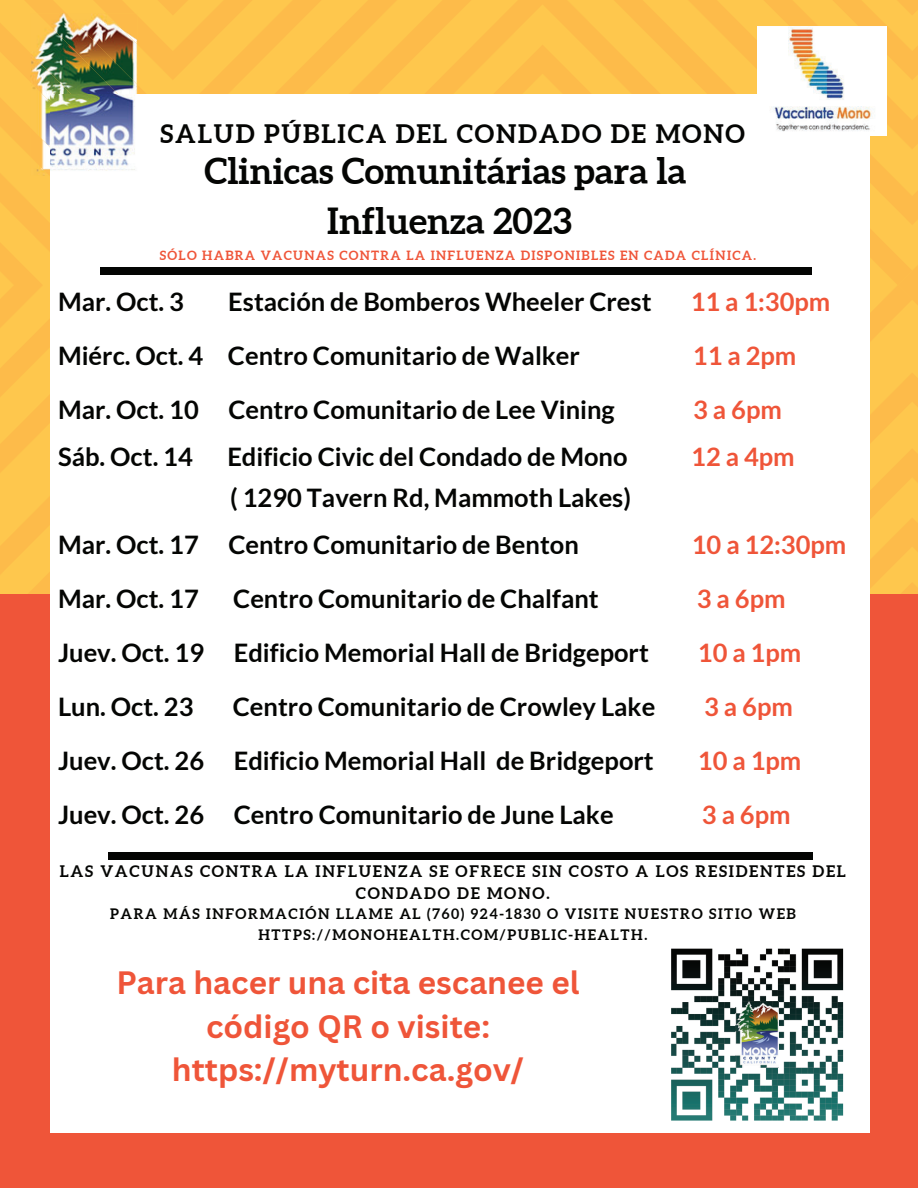
<style>
.page{position:relative;width:918px;height:1188px;background:#fff}
.page>*{position:absolute;margin:0;border:0;box-sizing:border-box;transform-origin:0 0}
.t1{font:700 36px/50.7px "Aleo";color:#040503;text-align:center}
.t2{font:700 31.5px/44px "Canva Sans";color:#ef5539;text-align:center}
.t3{font:700 25.5px/47.2px "Lato";color:#040503}
.t4{font:700 25.5px "Lato";color:#ef5539}
.t5{font:700 25.5px "Aleo";letter-spacing:.07em;color:#040503}
.t6{font:700 15.9px/21.6px "Aleo";letter-spacing:.11em;color:#040503;text-align:center}
.t7{font:700 14.4px/20.4px "Aleo";letter-spacing:.11em;color:#040503;text-align:center}
.t8{font:700 12.75px "Aleo";letter-spacing:.1em;color:#ef5539}
</style>
<div class="page">
<svg style="left:912px;top:0;width:6px;height:149px"></svg>
<svg style="left:0;top:0;width:349px;height:473px;background:#fdc24d"></svg>
<svg style="left:349px;top:0;width:563px;height:342px;background:#fdc24b"></svg>
<svg style="left:424px;top:0;width:237px;height:94px;background:#fdc14b"></svg>
<svg style="left:898px;top:265px;width:20px;height:40px"></svg>
<svg style="left:0;top:495px;width:50px;height:99px;background:#fdc24b"></svg>
<svg style="left:870px;top:373px;width:48px;height:221px;background:#fdc24b"></svg>
<div style="left:0;top:594px;width:918px;height:594px;background:#ef5539"></div>
<div style="left:51px;top:94px;width:819px;height:1038px;background:#fff"></div>
<img style="left:31px;top:13px;width:20px;height:115px">
<img style="left:31px;top:53px;width:20px;height:50px">
<img style="left:37px;top:13px;width:101px;height:81px">
<img style="left:106px;top:13px;width:32px;height:32px">
<img style="left:31px;top:128px;width:20px;height:47px">
<img style="left:51px;top:94px;width:84px;height:77px">
<img style="left:757px;top:26px;width:130px;height:109px">
<div style="left:100px;top:267px;width:712px;height:8px;background:#040503"></div>
<div style="left:108px;top:852px;width:704px;height:8px;background:#040503"></div>
<img style="left:671px;top:949px;width:172px;height:172px">
<img style="left:735px;top:1002px;width:44px;height:65px">
<p class="t5" style="left:161px;top:119px;width:586px">SALUD PÚBLICA DEL CONDADO DE MONO</p>
<h1 class="t1" style="left:204px;top:145px;width:484px">Clinicas Comunitárias para la<br>Influenza 2023</h1>
<p class="t8" style="left:160px;top:248px;width:598px">SÓLO HABRA VACUNAS CONTRA LA INFLUENZA DISPONIBLES EN CADA CLÍNICA.</p>
<p class="t3" style="left:58px;top:277px;width:127px">Mar. Oct. 3</p>
<p class="t3" style="left:228px;top:277px;width:425px">Estación de Bomberos Wheeler Crest</p>
<p class="t4" style="left:691px;top:286px;width:141px">11 a 1:30pm</p>
<p class="t3" style="left:58px;top:331px;width:524px">Miérc. Oct. 4 Centro Comunitario de Walker</p>
<p class="t4" style="left:693px;top:340px;width:105px">11 a 2pm</p>
<p class="t3" style="left:58px;top:385px;width:558px">Mar. Oct. 10 Centro Comunitario de Lee Vining</p>
<p class="t4" style="left:693px;top:394px;width:90px">3a6pm</p>
<p class="t3" style="left:58px;top:433px;width:136px">Sáb. Oct. 14</p>
<p class="t3" style="left:227px;top:433px;width:402px">Edificio Civic del Condado de Mono</p>
<p class="t4" style="left:691px;top:441px;width:105px">12 a 4pm</p>
<p class="t3" style="left:58px;top:473px;width:575px;text-indent:172px">( 1290 Tavern Rd, Mammoth Lakes)<br>Mar. Oct. 17 Centro Comunitario de Benton</p>
<p class="t4" style="left:692px;top:529px;width:156px">10 a 12:30pm</p>
<p class="t3" style="left:58px;top:574px;width:142px">Mar. Oct. 17</p>
<p class="t3" style="left:233px;top:574px;width:367px">Centro Comunitario de Chalfant</p>
<p class="t4" style="left:697px;top:583px;width:90px">3a6pm</p>
<p class="t3" style="left:58px;top:628px;width:592px">Juev. Oct. 19 Edificio Memorial Hall de Bridgeport</p>
<p class="t4" style="left:698px;top:637px;width:105px">10 a 1pm</p>
<p class="t3" style="left:58px;top:682px;width:137px">Lun. Oct. 23</p>
<p class="t3" style="left:233px;top:682px;width:424px">Centro Comunitario de Crowley Lake</p>
<p class="t4" style="left:704px;top:691px;width:90px">3a6pm</p>
<p class="t3" style="left:58px;top:736px;width:597px">Juev. Oct. 26 Edificio Memorial Hall de Bridgeport</p>
<p class="t4" style="left:698px;top:745px;width:105px">10 a 1pm</p>
<p class="t3" style="left:58px;top:790px;width:557px">Juev. Oct. 26 Centro Comunitario de June Lake</p>
<p class="t4" style="left:702px;top:799px;width:90px">3a6pm</p>
<p class="t6" style="left:60px;top:861px;width:788px">LAS VACUNAS CONTRA LA INFLUENZA SE OFRECE SIN COSTO A LOS RESIDENTES DEL<br>CONDADO DE MONO.</p>
<p class="t7" style="left:110px;top:904px;width:687px">PARA MÁS INFORMACIÓN LLAME AL (760) 924-1830 O VISITE NUESTRO SITIO WEB<br>HTTPS://MONOHEALTH.COM/PUBLIC-HEALTH.</p>
<p class="t2" style="left:116px;top:960px;width:465px">Para hacer una cita escanee el código QR o visite: https://myturn.ca.gov/</p>
</div>
